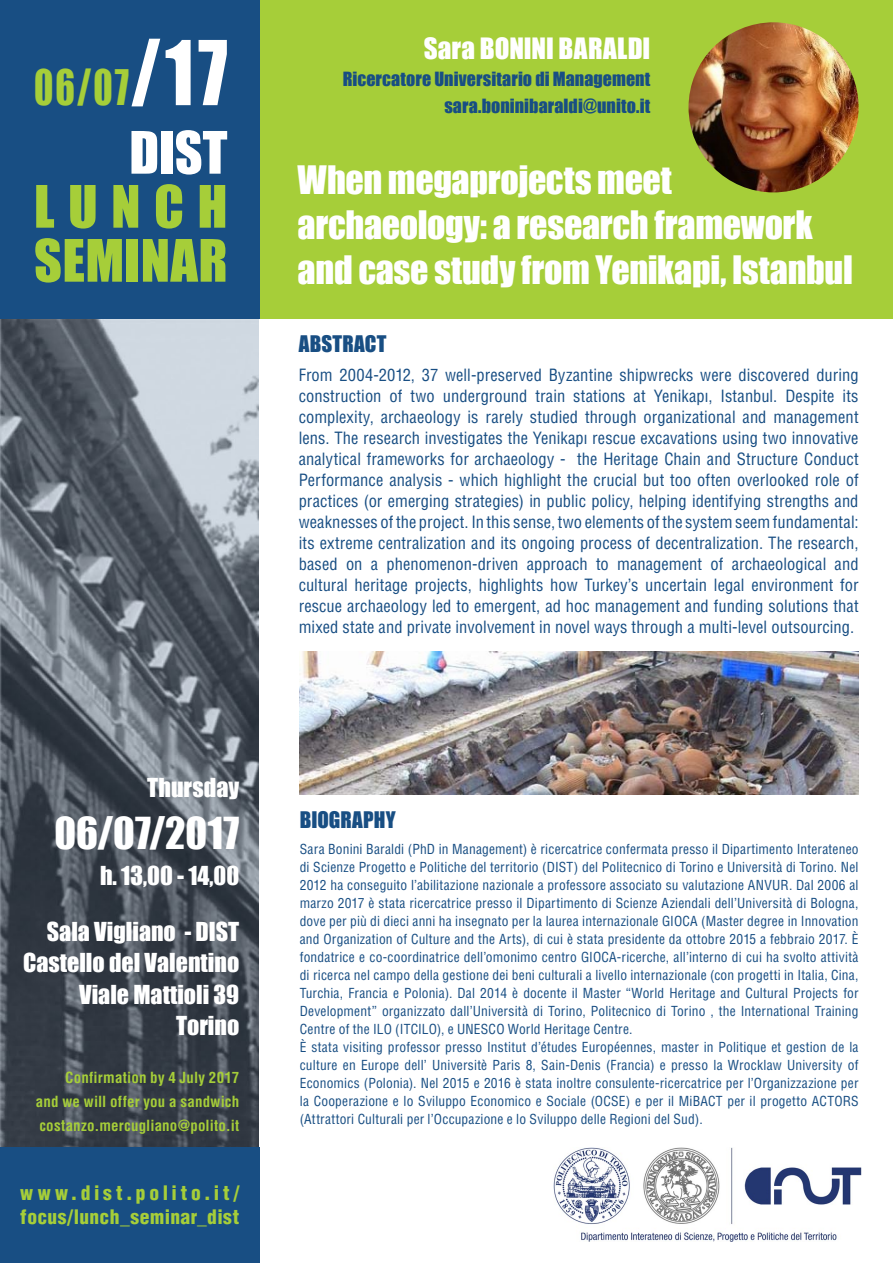
<style>
.page{position:relative;width:893px;height:1263px;background:#fff}
.page>*{position:absolute;margin:0;border:0;box-sizing:border-box;transform-origin:0 0}
.t1{font:54px/54px "Impact";letter-spacing:.01em;color:#a6ce39}
.t2{font:54px "Impact";color:#fff}
.t3{font:45px "Impact";color:#a6ce39;scale:.8 1}
.t4{font:40.5px "Impact";letter-spacing:.01em;color:#fff}
.t5{font:36px/45px "Impact";letter-spacing:-.01em;color:#fff}
.t6{font:27px "Impact";letter-spacing:.005em;color:#fff}
.t7{font:24px/31.5px "Impact";color:#fff;text-align:right}
.t8{font:21px "Impact";letter-spacing:.01em;color:#184e83}
.t9{font:900 condensed 19.5px/24px "Helvetica";letter-spacing:.03em;color:#a6ce39}
.t10{font:18px/27px "Impact";letter-spacing:.005em;color:#184e83;text-align:right}
.t11{font:condensed 16.5px/21px "Helvetica";letter-spacing:.005em;color:#184e83;text-align:justify}
.t12{font:700 condensed 15px/24px "Helvetica";letter-spacing:.01em;color:#a6ce39;text-align:justify}
.t13{font:condensed 13.5px/18px "Helvetica";letter-spacing:.015em;color:#184e83}
.s1{font-size:82.5px;color:#fff}
</style>
<div class="page">
<img style="left:300px;top:652px;width:559px;height:142px">
<div style="left:260px;top:0;width:633px;height:319px;background:#a6ce39"></div>
<img style="left:0;top:319px;width:259px;height:828px">
<div style="left:0;top:0;width:259px;height:319px;background:#184e83"></div>
<img style="left:553px;top:1147px;width:309px;height:95px">
<img style="left:688px;top:22px;width:171px;height:170px;border-radius:85px">
<div style="left:0;top:1147px;width:259px;height:115px;background:#184e83"></div>
<h2 class="t3" style="left:34px;top:53px;width:243px">06/07<span class="s1">/17</span></h2>
<h1 class="t2" style="left:129px;top:111px;width:100px">DIST</h1>
<h1 class="t1" style="left:34px;top:178px;width:195px">LUNCH<br>SEMINAR</h1>
<h3 class="t7" style="left:147px;top:771px;width:94px">Thursday</h3>
<h3 class="t4" style="left:54px;top:802px;width:186px">06/07/2017</h3>
<h3 class="t7" style="left:100px;top:859px;width:141px">h. 13,00 - 14,00</h3>
<h3 class="t7" style="left:23px;top:915px;width:218px">Sala Vigliano - DIST<br>Castello del Valentino<br>Viale Mattioli 39<br>Torino</h3>
<p class="t12" style="left:36px;top:1065px;width:205px;text-indent:29px">Confirmation by 4 July 2017 and we will offer you a sandwich costanzo.mercugliano@polito.it</p>
<h3 class="t9" style="left:20px;top:1181px;width:220px">www.dist.polito.it/ focus/lunch_seminar_dist</h3>
<h3 class="t6" style="left:424px;top:27px;width:228px">Sara BONINI BARALDI</h3>
<h3 class="t10" style="left:343px;top:65px;width:309px">Ricercatore Universitario di Management sara.boninibaraldi@unito.it</h3>
<h3 class="t5" style="left:298px;top:156px;width:557px">When megaprojects meet archaeology: a research framework and case study from Yenikapi, Istanbul</h3>
<h3 class="t8" style="left:299px;top:327px;width:89px">ABSTRACT</h3>
<p class="t11" style="left:299px;top:365px;width:561px">From 2004-2012, 37 well-preserved Byzantine shipwrecks were discovered during construction of two underground train stations at Yenikapı, Istanbul. Despite its complexity, archaeology is rarely studied through organizational and management lens. The research investigates the Yenikapı rescue excavations using two innovative analytical frameworks for archaeology - the Heritage Chain and Structure Conduct Performance analysis - which highlight the crucial but too often overlooked role of practices (or emerging strategies) in public policy, helping identifying strengths and weaknesses of the project. In this sense, two elements of the system seem fundamental: its extreme centralization and its ongoing process of decentralization. The research, based on a phenomenon-driven approach to management of archaeological and cultural heritage projects, highlights how Turkey’s uncertain legal environment for rescue archaeology led to emergent, ad hoc management and funding solutions that mixed state and private involvement in novel ways through a multi-level outsourcing.</p>
<h3 class="t8" style="left:300px;top:803px;width:97px">BIOGRAPHY</h3>
<p class="t13" style="left:300px;top:840px;width:560px">Sara Bonini Baraldi (PhD in Management) è ricercatrice confermata presso il Dipartimento Interateneo di Scienze Progetto e Politiche del territorio (DIST) del Politecnico di Torino e Università di Torino. Nel 2012 ha conseguito l’abilitazione nazionale a professore associato su valutazione ANVUR. Dal 2006 al marzo 2017 è stata ricercatrice presso il Dipartimento di Scienze Aziendali dell’Università di Bologna, dove per più di dieci anni ha insegnato per la laurea internazionale GIOCA (Master degree in Innovation and Organization of Culture and the Arts), di cui è stata presidente da ottobre 2015 a febbraio 2017. È fondatrice e co-coordinatrice dell’omonimo centro GIOCA-ricerche, all’interno di cui ha svolto attività di ricerca nel campo della gestione dei beni culturali a livello internazionale (con progetti in Italia, Cina, Turchia, Francia e Polonia). Dal 2014 è docente il Master “World Heritage and Cultural Projects for Development” organizzato dall’Università di Torino, Politecnico di Torino , the International Training Centre of the ILO (ITCILO), e UNESCO World Heritage Centre.<br>È stata visiting professor presso Institut d’études Européennes, master in Politique et gestion de la culture en Europe dell’ Universitè Paris 8, Sain-Denis (Francia) e presso la Wrocklaw University of Economics (Polonia). Nel 2015 e 2016 è stata inoltre consulente-ricercatrice per l’Organizzazione per la Cooperazione e lo Sviluppo Economico e Sociale (OCSE) e per il MiBACT per il progetto ACTORS (Attrattori Culturali per l’Occupazione e lo Sviluppo delle Regioni del Sud).</p>
</div>
